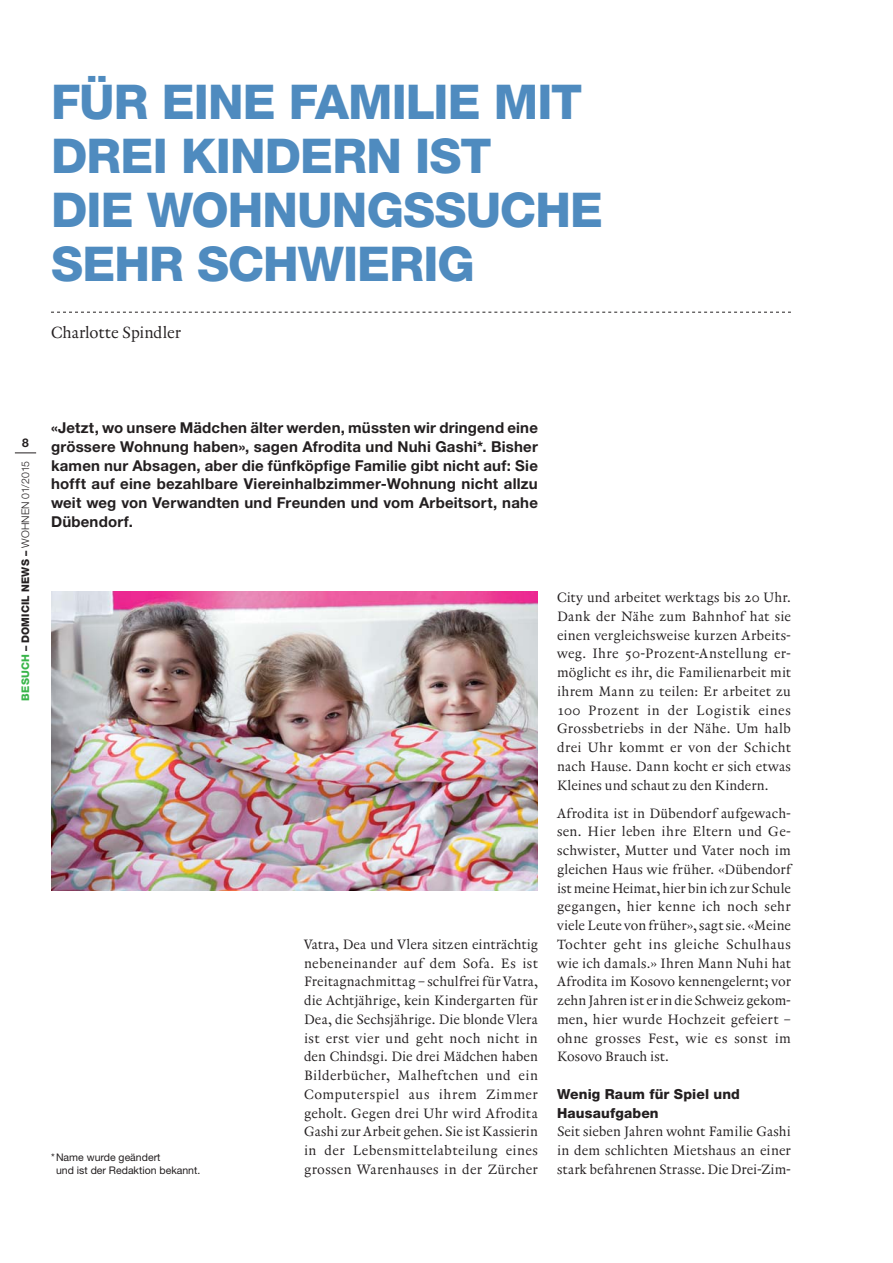
<style>
.page{position:relative;width:893px;height:1263px;background:#fff}
.page>*{position:absolute;margin:0;border:0;box-sizing:border-box;transform-origin:0 0}
.t1{font:800 48px/54px "Helvetica Neue";letter-spacing:-.02em;color:#4f8bbf}
.t2{font:16.5px "Renard No 3";letter-spacing:-.005em;color:#231f20}
.t3{font:700 15px/18.8px "Helvetica Neue";letter-spacing:.015em;color:#231f20;text-align:justify}
.t4{font:13.8px/18.8px "Renard No 3";letter-spacing:.015em;color:#231f20;text-align:justify}
.t5{font:800 13.8px/18.8px "Helvetica Neue";letter-spacing:.01em;color:#231f20}
.t6{font:700 12px "Helvetica Neue";color:#231f20}
.t7{font:10.5px/12.6px "Helvetica Neue";color:#231f20}
.t8{font:800 10.5px "Helvetica Neue";letter-spacing:.015em;color:#231f20}
.s1{color:#39b54a}
.s2{font-weight:300}
</style>
<div class="page">
<svg style="left:15px;top:453px;width:21px;height:1px"></svg>
<svg style="left:51px;top:312px;width:740px;height:1px"></svg>
<img style="left:51px;top:591px;width:487px;height:299px">
<h1 class="t1" style="left:51px;top:81px;width:554px">FÜR EINE FAMILIE MIT<br>DREI KINDERN IST<br>DIE WOHNUNGSSUCHE<br>SEHR SCHWIERIG</h1>
<p class="t2" style="left:51px;top:325px;width:131px">Charlotte Spindler</p>
<p class="t6" style="left:22px;top:438px;width:8px">8</p>
<p class="t8" style="left:22px;top:700px;width:241px;rotate:-90deg"><span class="s1">BESUCH</span> – DOMICIL NEWS – <span class="s2">WOHNEN 01/2015</span></p>
<p class="t3" style="left:51px;top:420px;width:488px">«Jetzt, wo unsere Mädchen älter werden, müssten wir dringend eine grössere Wohnung haben», sagen Afrodita und Nuhi Gashi*. Bisher kamen nur Absagen, aber die fünfköpfige Familie gibt nicht auf: Sie hofft auf eine bezahlbare Viereinhalbzimmer-Wohnung nicht allzu weit weg von Verwandten und Freunden und vom Arbeitsort, nahe Dübendorf.</p>
<p class="t7" style="left:56px;top:1153px;width:146px;text-indent:-5px">* Name wurde geändert<br>und ist der Redaktion bekannt.</p>
<p class="t4" style="left:304px;top:936px;width:235px">Vatra, Dea und Vlera sitzen einträchtig nebeneinander auf dem Sofa. Es ist Freitagnachmittag – schulfrei für Vatra, die Achtjährige, kein Kindergarten für Dea, die Sechsjährige. Die blonde Vlera ist erst vier und geht noch nicht in den Chindsgi. Die drei Mädchen haben Bilderbücher, Malheftchen und ein Computerspiel aus ihrem Zimmer geholt. Gegen drei Uhr wird Afrodita Gashi zur Arbeit gehen. Sie ist Kassierin in der Lebensmittelabteilung eines grossen Warenhauses in der Zürcher</p>
<p class="t4" style="left:557px;top:589px;width:235px">City und arbeitet werktags bis 20 Uhr.<br>Dank der Nähe zum Bahnhof hat sie einen vergleichsweise kurzen Arbeits&shy;weg. Ihre 50-Prozent-Anstellung er&shy;möglicht es ihr, die Familienarbeit mit ihrem Mann zu teilen: Er arbeitet zu 100 Prozent in der Logistik eines Grossbetriebs in der Nähe. Um halb drei Uhr kommt er von der Schicht nach Hause. Dann kocht er sich etwas Kleines und schaut zu den Kindern.</p>
<p class="t4" style="left:557px;top:805px;width:235px">Afrodita ist in Dübendorf aufgewach&shy;sen. Hier leben ihre Eltern und Ge&shy;schwister, Mutter und Vater noch im gleichen Haus wie früher. «Dübendorf ist meine Heimat, hier bin ich zur Schule gegangen, hier kenne ich noch sehr viele Leute von früher», sagt sie. «Meine Tochter geht ins gleiche Schulhaus wie ich damals.» Ihren Mann Nuhi hat Afrodita im Kosovo kennengelernt; vor zehn Jahren ist er in die Schweiz gekom&shy;men, hier wurde Hochzeit gefeiert – ohne grosses Fest, wie es sonst im Kosovo Brauch ist.</p>
<p class="t5" style="left:557px;top:1086px;width:184px">Wenig Raum für Spiel und<br>Hausaufgaben</p>
<p class="t4" style="left:557px;top:1124px;width:235px">Seit sieben Jahren wohnt Familie Gashi in dem schlichten Mietshaus an einer stark befahrenen Strasse. Die Drei-Zim-</p>
</div>
